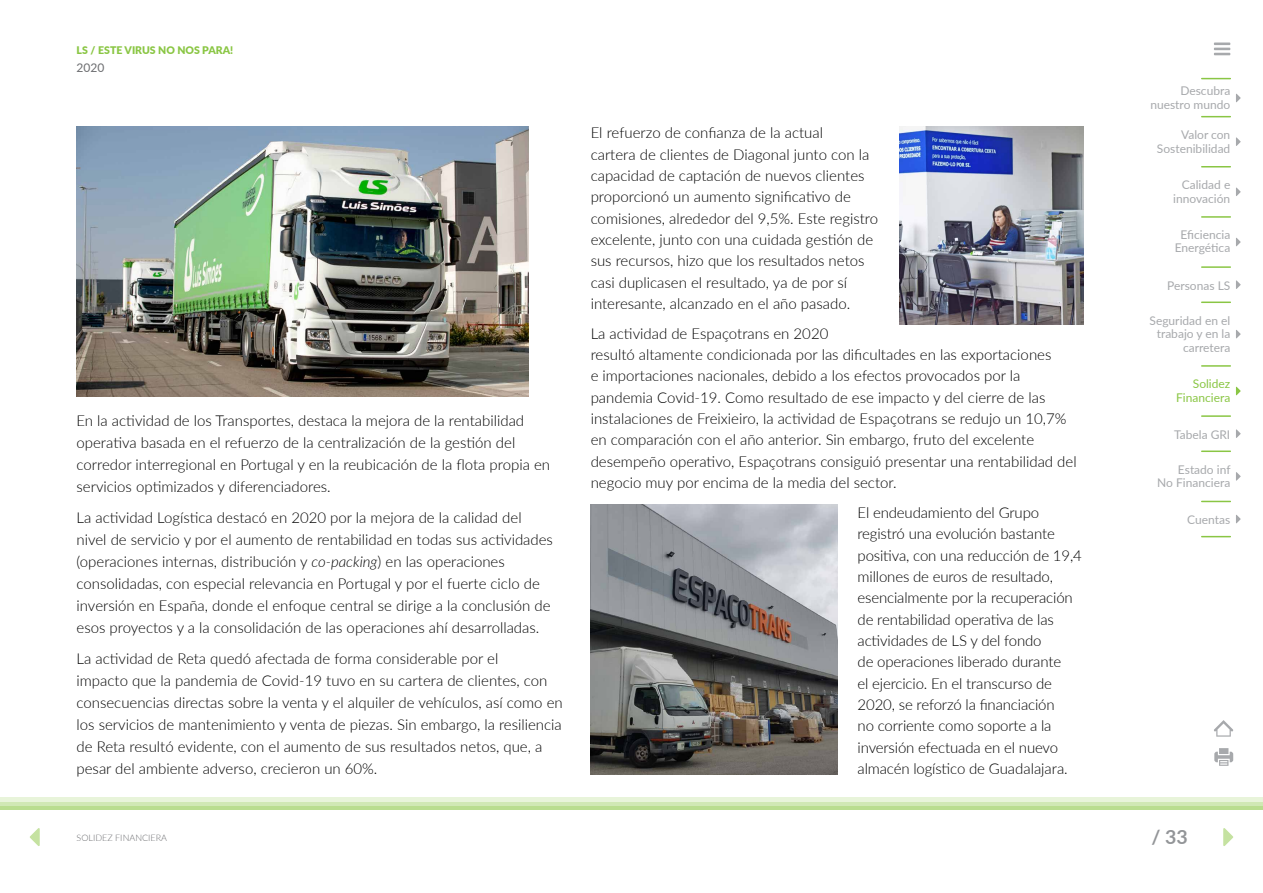
<style>
.page{position:relative;width:1263px;height:893px;background:#fff}
.page>*{position:absolute;margin:0;border:0;box-sizing:border-box;transform-origin:0 0}
.t1{font:700 19.5px "Lato";color:#939598}
.t2{font:300 15px/21.3px "Lato";color:#000}
.t3{font:12px/13.5px "Lato";color:#a7a9ac;text-align:right}
.t4{font:12px/13.5px "Lato";color:#8ac644;text-align:right}
.t5{font:12px "Lato";color:#6d6e71}
.t6{font:900 10.5px "Lato";color:#8ac644}
.t7{font:300 9px "Lato";color:#6d6e71}
.s1{font-style:italic}
</style>
<div class="page">
<hr style="left:0;top:806px;width:1263px;height:4px;background:#b9dd8f">
<div style="left:0;top:801px;width:1263px;height:5px;background:#d0e8b4"></div>
<hr style="left:0;top:797px;width:1263px;height:4px;background:#e8f4da">
<img style="left:591px;top:504px;width:246px;height:270px">
<img style="left:899px;top:126px;width:185px;height:198px">
<svg style="left:1214px;top:748px;width:19px;height:18px"></svg>
<svg style="left:1214px;top:720px;width:19px;height:17px"></svg>
<svg style="left:1223px;top:828px;width:10px;height:18px"></svg>
<svg style="left:30px;top:828px;width:10px;height:18px"></svg>
<svg style="left:1202px;top:78px;width:28px;height:1px"></svg>
<svg style="left:1202px;top:116px;width:28px;height:1px"></svg>
<svg style="left:1202px;top:166px;width:28px;height:1px"></svg>
<hr style="left:1202px;top:216px;width:28px;height:2px;background:#8ac644">
<hr style="left:1202px;top:365px;width:28px;height:2px;background:#8ac644">
<hr style="left:1202px;top:266px;width:28px;height:2px;background:#8ac644">
<svg style="left:1202px;top:501px;width:28px;height:1px"></svg>
<hr style="left:1202px;top:415px;width:28px;height:2px;background:#8ac644">
<hr style="left:1202px;top:450px;width:28px;height:2px;background:#8ac644">
<svg style="left:1202px;top:536px;width:28px;height:1px"></svg>
<svg style="left:1202px;top:302px;width:28px;height:1px"></svg>
<svg style="left:1214px;top:43px;width:16px;height:12px"></svg>
<svg style="left:1236px;top:94px;width:5px;height:8px"></svg>
<svg style="left:1236px;top:137px;width:5px;height:9px"></svg>
<svg style="left:1236px;top:188px;width:5px;height:8px"></svg>
<svg style="left:1236px;top:238px;width:5px;height:8px"></svg>
<svg style="left:1236px;top:280px;width:5px;height:9px"></svg>
<svg style="left:1236px;top:330px;width:5px;height:8px"></svg>
<svg style="left:1236px;top:387px;width:5px;height:8px"></svg>
<svg style="left:1236px;top:429px;width:5px;height:9px"></svg>
<svg style="left:1236px;top:472px;width:5px;height:9px"></svg>
<svg style="left:1236px;top:515px;width:5px;height:8px"></svg>
<img style="left:77px;top:126px;width:452px;height:270px">
<p class="t6" style="left:77px;top:42px;width:158px">LS / ESTE VIRUS NO NOS PARA!</p>
<p class="t5" style="left:77px;top:59px;width:29px">2020</p>
<p class="t2" style="left:77px;top:409px;width:475px;line-height:22px">En la actividad de los Transportes, destaca la mejora de la rentabilidad operativa basada en el refuerzo de la centralización de la gestión del corredor interregional en Portugal y en la reubicación de la flota propia en servicios optimizados y diferenciadores.</p>
<p class="t2" style="left:77px;top:506px;width:478px;line-height:22px">La actividad Logística destacó en 2020 por la mejora de la calidad del nivel de servicio y por el aumento de rentabilidad en todas sus actividades (operaciones internas, distribución y <span class="s1">co-packing</span>) en las operaciones consolidadas, con especial relevancia en Portugal y por el fuerte ciclo de inversión en España, donde el enfoque central se dirige a la conclusión de esos proyectos y a la consolidación de las operaciones ahí desarrolladas.</p>
<p class="t2" style="left:77px;top:647px;width:488px;line-height:22px">La actividad de Reta quedó afectada de forma considerable por el<br>impacto que la pandemia de Covid-19 tuvo en su cartera de clientes, con consecuencias directas sobre la venta y el alquiler de vehículos, así como en los servicios de mantenimiento y venta de piezas. Sin embargo, la resiliencia de Reta resultó evidente, con el aumento de sus resultados netos, que, a pesar del ambiente adverso, crecieron un 60%.</p>
<p class="t2" style="left:591px;top:122px;width:289px">El refuerzo de confianza de la actual<br>cartera de clientes de Diagonal junto con la capacidad de captación de nuevos clientes proporcionó un aumento significativo de comisiones, alrededor del 9,5%. Este registro excelente, junto con una cuidada gestión de sus recursos, hizo que los resultados netos casi duplicasen el resultado, ya de por sí interesante, alcanzado en el año pasado.</p>
<p class="t2" style="left:591px;top:322px;width:487px">La actividad de Espaçotrans en 2020<br>resultó altamente condicionada por las dificultades en las exportaciones<br>e importaciones nacionales, debido a los efectos provocados por la pandemia Covid-19. Como resultado de ese impacto y del cierre de las instalaciones de Freixieiro, la actividad de Espaçotrans se redujo un 10,7% en comparación con el año anterior. Sin embargo, fruto del excelente desempeño operativo, Espaçotrans consiguió presentar una rentabilidad del negocio muy por encima de la media del sector.</p>
<p class="t2" style="left:857px;top:501px;width:226px">El endeudamiento del Grupo registró una evolución bastante positiva, con una reducción de 19,4 millones de euros de resultado, esencialmente por la recuperación de rentabilidad operativa de las actividades de LS y del fondo<br>de operaciones liberado durante<br>el ejercicio. En el transcurso de<br>2020, se reforzó la financiación<br>no corriente como soporte a la inversión efectuada en el nuevo almacén logístico de Guadalajara.</p>
<p class="t3" style="left:1150px;top:84px;width:81px">Descubra nuestro mundo</p>
<p class="t3" style="left:1157px;top:127px;width:75px">Valor con<br>Sostenibilidad</p>
<p class="t3" style="left:1173px;top:178px;width:59px">Calidad e innovación</p>
<p class="t3" style="left:1175px;top:228px;width:57px;line-height:12.8px;text-align:center">Eficiencia<br>Energética</p>
<p class="t3" style="left:1167px;top:278px;width:65px">Personas LS</p>
<p class="t3" style="left:1149px;top:313px;width:82px">Seguridad en el trabajo y en la carretera</p>
<p class="t4" style="left:1176px;top:377px;width:56px">Solidez<br>Financiera</p>
<p class="t3" style="left:1174px;top:427px;width:58px">Tabela GRI</p>
<p class="t3" style="left:1157px;top:462px;width:75px">Estado inf<br>No Financiera</p>
<p class="t3" style="left:1187px;top:512px;width:45px">Cuentas</p>
<p class="t7" style="left:77px;top:831px;width:92px">SOLIDEZ FINANCIERA</p>
<h1 class="t1" style="left:1151px;top:822px;width:38px">/ 33</h1>
</div>
